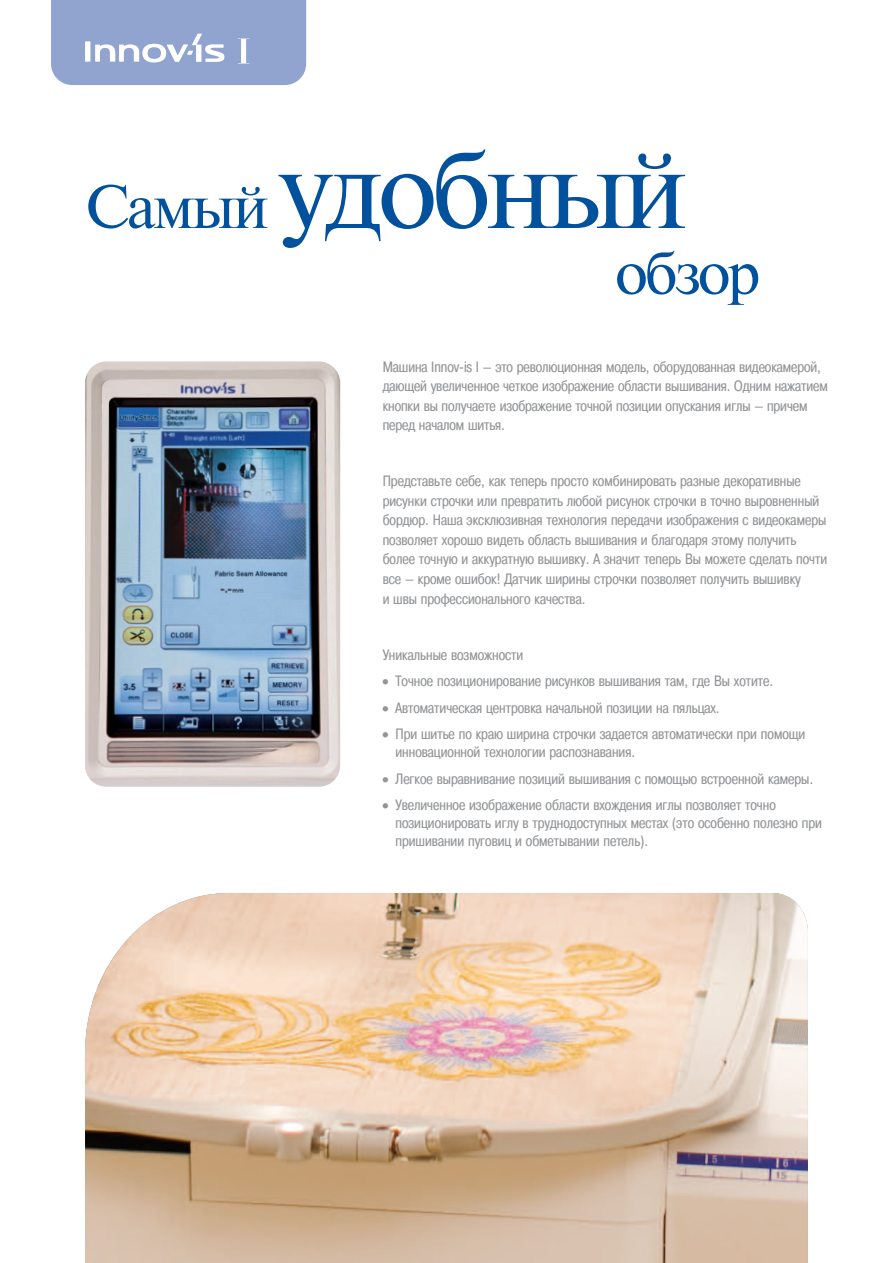
<style>
.page{position:relative;width:893px;height:1263px;background:#fff}
.page>*{position:absolute;margin:0;border:0;box-sizing:border-box;transform-origin:0 0}
.t1{font:111px "Newton C";letter-spacing:-.045em;color:#01519c}
.t2{font:61.2px "Newton C";letter-spacing:-.045em;color:#01519c}
.t3{font:15px/19.5px "Pragmatica Cond C";color:#939598}
.s1{font-size:61.2px}
</style>
<div class="page">
<img style="left:85px;top:893px;width:723px;height:370px">
<img style="left:85px;top:361px;width:255px;height:426px;border-radius:21px">
<svg style="left:51px;top:0;width:255px;height:85px;background:#99a9d2"></svg>
<h1 class="t1" style="left:85px;top:125px;width:604px"><span class="s1">Самый</span> удобный</h1>
<h2 class="t2" style="left:615px;top:237px;width:147px">обзор</h2>
<p class="t3" style="left:383px;top:357px;width:446px">Машина Innov-is I — это революционная модель, оборудованная видеокамерой, дающей увеличенное четкое изображение области вышивания. Одним нажатием кнопки вы получаете изображение точной позиции опускания иглы — причем перед началом шитья.</p>
<p class="t3" style="left:383px;top:471px;width:446px">Представьте себе, как теперь просто комбинировать разные декоративные рисунки строчки или превратить любой рисунок строчки в точно выровненный бордюр. Наша эксклюзивная технология передачи изображения с видеокамеры позволяет хорошо видеть область вышивания и благодаря этому получить более точную и аккуратную вышивку. А значит теперь Вы можете сделать почти все — кроме ошибок! Датчик ширины строчки позволяет получить вышивку<br>и швы профессионального качества.</p>
<p class="t3" style="left:383px;top:645px;width:142px">Уникальные возможности</p>
<p class="t3" style="left:383px;top:671px;width:392px">• Точное позиционирование рисунков вышивания там, где Вы хотите.</p>
<p class="t3" style="left:383px;top:698px;width:339px">• Автоматическая центровка начальной позиции на пяльцах.</p>
<p class="t3" style="left:395px;top:725px;width:411px;line-height:18px;text-indent:-13px">• При шитье по краю ширина строчки задается автоматически при помощи инновационной технологии распознавания.</p>
<p class="t3" style="left:383px;top:769px;width:432px">• Легкое выравнивание позиций вышивания с помощью встроенной камеры.</p>
<p class="t3" style="left:395px;top:796px;width:428px;line-height:18px;text-indent:-13px">• Увеличенное изображение области вхождения иглы позволяет точно позиционировать иглу в труднодоступных местах (это особенно полезно при пришивании пуговиц и обметывании петель).</p>
</div>
